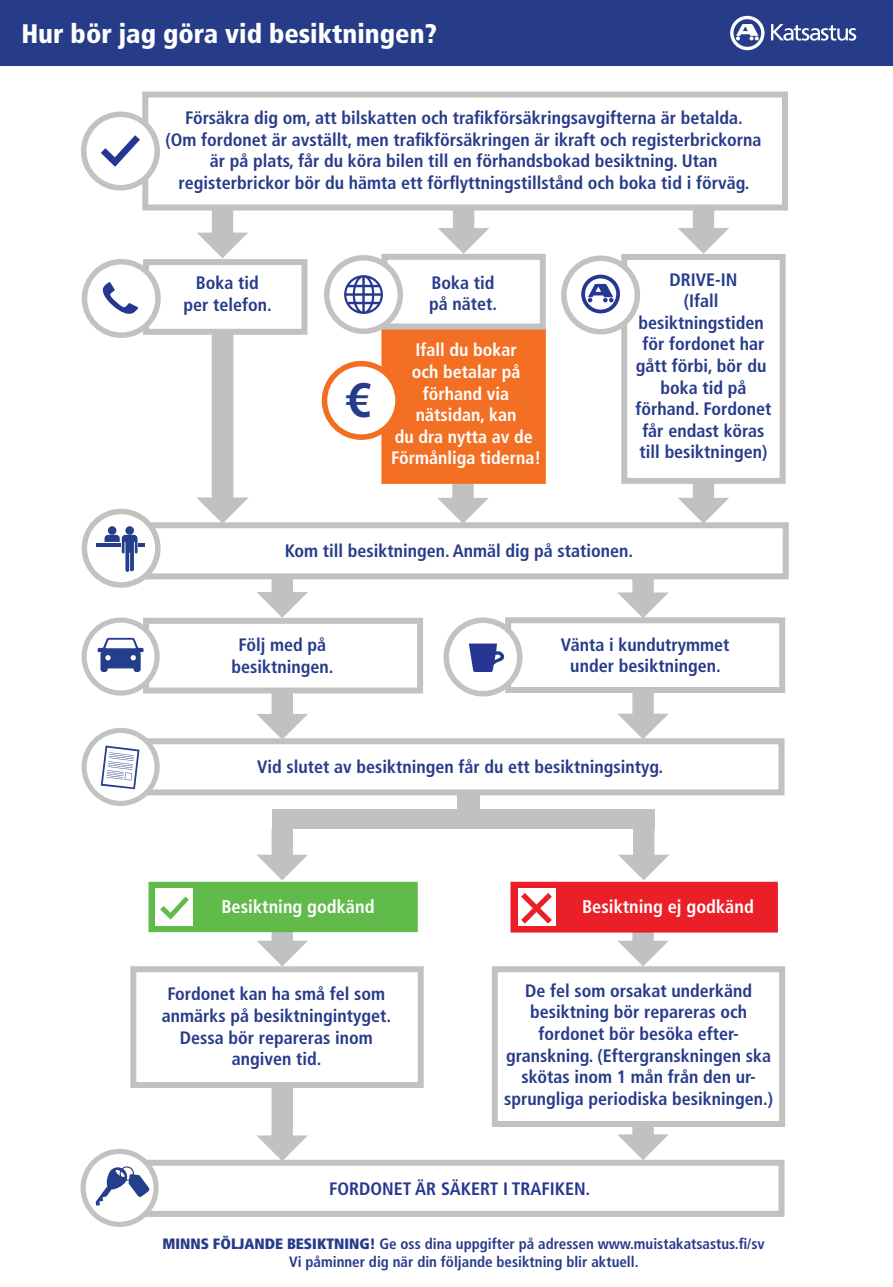
<style>
.page{position:relative;width:893px;height:1287px;background:#fff}
.page>*{position:absolute;margin:0;border:0;box-sizing:border-box;transform-origin:0 0}
.t1{font:700 condensed 48.45px "Frutiger LT Std";color:#273b8b}
.t2{font:900 condensed 26.85px "Frutiger LT Std";color:#fff}
.t3{font:700 condensed 18.3px "Frutiger LT Std";color:#fff}
.t4{font:700 condensed 18px/21.6px "Frutiger LT Std";color:#273b8b;text-align:center}
.t5{font:700 condensed 18px/21.6px "Frutiger LT Std";color:#fff;text-align:center}
.t6{font:700 condensed 18px "Frutiger LT Std";color:#263692}
.t7{font:700 condensed 15px/18px "Frutiger LT Std";color:#273b8b;text-align:center}
.s1{font-weight:900}
</style>
<div class="page">
<svg style="left:437px;top:484px;width:52px;height:38px"></svg>
<div style="left:381px;top:328px;width:165px;height:156px;background:#f36f23;border:6px solid #f36e21"></div>
<svg style="left:617px;top:1127px;width:52px;height:33px"></svg>
<div style="left:458px;top:789px;width:22px;height:35px;background:#c1c1c1"></div>
<svg style="left:678px;top:484px;width:51px;height:38px"></svg>
<div style="left:621px;top:254px;width:165px;height:230px;background:#fff;border:6px solid #c1c1c1"></div>
<div style="left:381px;top:254px;width:165px;height:76px;background:#fff;border:6px solid #c1c1c1"></div>
<div style="left:505px;top:617px;width:280px;height:76px;background:#fff;border:6px solid #c1c1c1"></div>
<svg style="left:196px;top:335px;width:53px;height:187px"></svg>
<div style="left:143px;top:259px;width:164px;height:76px;background:#fff;border:6px solid #c1c1c1"></div>
<div style="left:492px;top:966px;width:293px;height:161px;background:#fff;border:6px solid #c1c1c1"></div>
<div style="left:130px;top:966px;width:294px;height:122px;background:#fff;border:6px solid #c1c1c1"></div>
<div style="left:143px;top:618px;width:280px;height:76px;background:#fff;border:6px solid #c1c1c1"></div>
<div style="left:139px;top:1160px;width:645px;height:57px;background:#fff;border:6px solid #c1c1c1"></div>
<div style="left:139px;top:738px;width:645px;height:57px;background:#fff;border:6px solid #c1c1c1"></div>
<svg style="left:256px;top:579px;width:52px;height:39px"></svg>
<svg style="left:617px;top:579px;width:52px;height:39px"></svg>
<div style="left:144px;top:522px;width:645px;height:57px;background:#fff;border:6px solid #c1c1c1"></div>
<div style="left:142px;top:92px;width:646px;height:119px;border:6px solid #c1c1c1"></div>
<svg style="left:197px;top:210px;width:51px;height:48px"></svg>
<svg style="left:438px;top:205px;width:51px;height:49px"></svg>
<svg style="left:256px;top:691px;width:52px;height:49px"></svg>
<svg style="left:617px;top:691px;width:52px;height:48px"></svg>
<svg style="left:256px;top:932px;width:52px;height:34px"></svg>
<svg style="left:617px;top:933px;width:52px;height:33px"></svg>
<svg style="left:256px;top:1087px;width:52px;height:74px"></svg>
<div style="left:510px;top:882px;width:268px;height:51px;background:#ea1f27;border:2px solid #ea1f27"></div>
<div style="left:148px;top:882px;width:270px;height:50px;background:#61bb4a"></div>
<div style="left:156px;top:889px;width:37px;height:37px;background:#fff"></div>
<svg style="left:160px;top:896px;width:29px;height:24px"></svg>
<div style="left:518px;top:889px;width:37px;height:37px;background:#fff"></div>
<svg style="left:521px;top:893px;width:31px;height:31px"></svg>
<div style="left:0;top:0;width:893px;height:66px;background:#273c88"></div>
<svg style="left:730px;top:16px;width:34px;height:34px"></svg>
<svg style="left:771px;top:24px;width:85px;height:17px"></svg>
<svg style="left:257px;top:829px;width:51px;height:51px"></svg>
<svg style="left:618px;top:829px;width:51px;height:51px"></svg>
<div style="left:272px;top:809px;width:382px;height:20px;background:#c1c1c1"></div>
<svg style="left:82px;top:618px;width:78px;height:78px"></svg>
<svg style="left:82px;top:509px;width:79px;height:79px"></svg>
<svg style="left:81px;top:1149px;width:78px;height:78px"></svg>
<svg style="left:82px;top:728px;width:78px;height:78px"></svg>
<svg style="left:82px;top:259px;width:79px;height:79px"></svg>
<svg style="left:81px;top:112px;width:79px;height:79px"></svg>
<svg style="left:324px;top:255px;width:79px;height:79px"></svg>
<svg style="left:443px;top:618px;width:79px;height:79px"></svg>
<svg style="left:322px;top:361px;width:74px;height:79px"></svg>
<svg style="left:561px;top:255px;width:79px;height:79px"></svg>
<svg style="left:678px;top:205px;width:51px;height:49px"></svg>
<h2 class="t2" style="left:21px;top:18px;width:417px">Hur bör jag göra vid besiktningen?</h2>
<p class="t4" style="left:166px;top:107px;width:597px">Försäkra dig om, att bilskatten och trafikförsäkringsavgifterna är betalda.<br>(Om fordonet är avställt, men trafikförsäkringen är ikraft och registerbrickorna är på plats, får du köra bilen till en förhandsbokad besiktning. Utan registerbrickor bör du hämta ett förflyttningstillstånd och boka tid i förväg.</p>
<p class="t4" style="left:184px;top:272px;width:90px">Boka tid per telefon.</p>
<p class="t4" style="left:429px;top:272px;width:70px;text-align:left">Boka tid på nätet.</p>
<p class="t5" style="left:391px;top:339px;width:151px">Ifall du bokar<br>och betalar på förhand via nätsidan, kan<br>du dra nytta av de<br>Förmånliga tiderna!</p>
<h1 class="t1" style="left:345px;top:372px;width:27px">€</h1>
<p class="t4" style="left:636px;top:269px;width:137px">DRIVE-IN<br>(Ifall besiktningstiden för fordonet har gått förbi, bör du boka tid på förhand. Fordonet får endast köras till besiktningen)</p>
<p class="t4" style="left:285px;top:540px;width:350px">Kom till besiktningen. Anmäl dig på stationen.</p>
<p class="t4" style="left:232px;top:634px;width:104px">Följ med på besiktningen.</p>
<p class="t4" style="left:561px;top:634px;width:170px">Vänta i kundutrymmet under besiktningen.</p>
<p class="t4" style="left:257px;top:756px;width:408px">Vid slutet av besiktningen får du ett besiktningsintyg.</p>
<p class="t3" style="left:221px;top:896px;width:155px">Besiktning godkänd</p>
<p class="t3" style="left:582px;top:896px;width:173px">Besiktning ej godkänd</p>
<p class="t4" style="left:162px;top:983px;width:231px">Fordonet kan ha små fel som anmärks på besiktningintyget.<br>Dessa bör repareras inom angiven tid.</p>
<p class="t4" style="left:504px;top:980px;width:271px">De fel som orsakat underkänd besiktning bör repareras och fordonet bör besöka efter&shy;granskning. (Eftergranskningen ska skötas inom 1 mån från den ur&shy;sprungliga periodiska besikningen.)</p>
<p class="t6" style="left:329px;top:1178px;width:262px">FORDONET ÄR SÄKERT I TRAFIKEN.</p>
<p class="t7" style="left:162px;top:1235px;width:604px"><span class="s1">MINNS FÖLJANDE BESIKTNING!</span> Ge oss dina uppgifter på adressen www.muistakatsastus.fi/sv<br>Vi påminner dig när din följande besiktning blir aktuell.</p>
</div>
